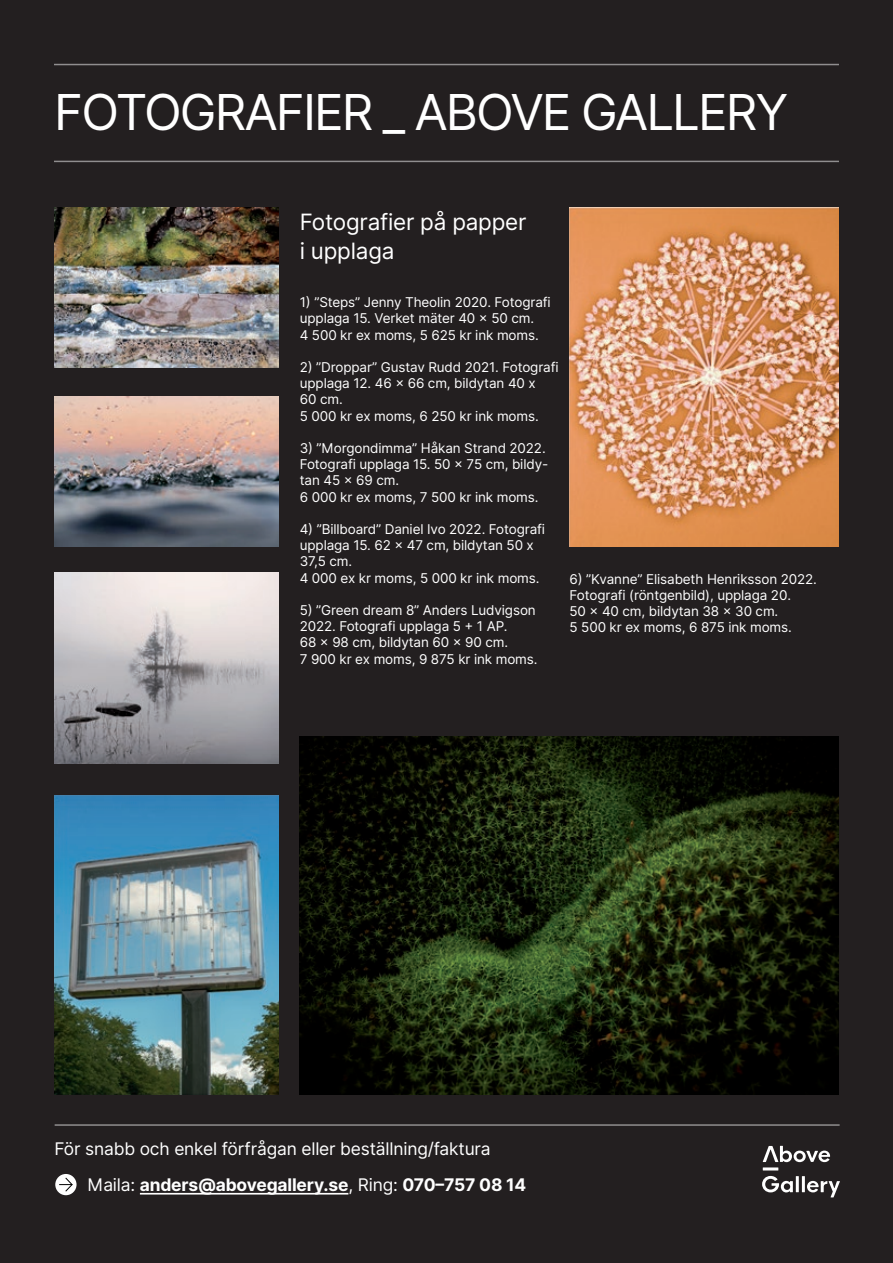
<style>
.page{position:relative;width:893px;height:1263px;background:#231f20}
.page>*{position:absolute;margin:0;border:0;box-sizing:border-box;transform-origin:0 0}
.t1{font:49.5px "Inter";letter-spacing:-.04em;color:#fff}
.t2{font:22.5px/30px "Inter";letter-spacing:-.01em;color:#fff}
.t3{font:17.4px/35.8px "Inter";letter-spacing:-.01em;color:#fff}
.t4{font:13.5px/16.2px "Inter";letter-spacing:-.01em;color:#fff}
.s1{font-weight:700}
</style>
<div class="page">
<img style="left:54px;top:795px;width:224px;height:299px">
<img style="left:570px;top:208px;width:269px;height:338px">
<img style="left:300px;top:736px;width:539px;height:358px">
<hr style="left:54px;top:161px;width:785px;height:1px;background:#fff">
<hr style="left:54px;top:64px;width:785px;height:1px;background:#fff">
<img style="left:55px;top:573px;width:223px;height:190px">
<img style="left:54px;top:396px;width:224px;height:150px">
<img style="left:54px;top:208px;width:224px;height:159px">
<hr style="left:140px;top:1193px;width:208px;height:1px;background:#fff">
<hr style="left:763px;top:1167px;width:15px;height:3px;background:#fff">
<svg style="left:763px;top:1146px;width:67px;height:16px"></svg>
<svg style="left:762px;top:1176px;width:31px;height:16px"></svg>
<hr style="left:796px;top:1176px;width:3px;height:16px;background:#fff">
<hr style="left:802px;top:1176px;width:3px;height:16px;background:#fff">
<svg style="left:807px;top:1181px;width:33px;height:16px"></svg>
<hr style="left:55px;top:1124px;width:785px;height:2px;background:#fff">
<svg style="left:55px;top:1174px;width:22px;height:21px"></svg>
<svg style="left:59px;top:1177px;width:14px;height:15px"></svg>
<h1 class="t1" style="left:54px;top:76px;width:736px">FOTOGRAFIER _ ABOVE GALLERY</h1>
<h2 class="t2" style="left:300px;top:205px;width:228px">Fotografier på papper i upplaga</h2>
<p class="t4" style="left:300px;top:293px;width:253px">1) ”Steps” Jenny Theolin 2020. Fotografi upplaga 15. Verket mäter 40 x 50 cm.<br>4 500 kr ex moms, 5 625 kr ink moms.</p>
<p class="t4" style="left:300px;top:358px;width:260px">2) ”Droppar” Gustav Rudd 2021. Fotografi upplaga 12. 46 x 66 cm, bildytan 40 x<br>60 cm.<br>5 000 kr ex moms, 6 250 kr ink moms.</p>
<p class="t4" style="left:300px;top:439px;width:250px">3) ”Morgondimma” Håkan Strand 2022.<br>Fotografi upplaga 15. 50 x 75 cm, bildy&shy;tan 45 x 69 cm.<br>6 000 kr ex moms, 7 500 kr ink moms.</p>
<p class="t4" style="left:300px;top:520px;width:247px">4) ”Billboard” Daniel Ivo 2022. Fotografi upplaga 15. 62 x 47 cm, bildytan 50 x<br>37,5 cm.<br>4 000 ex kr moms, 5 000 kr ink moms.</p>
<p class="t4" style="left:300px;top:601px;width:239px">5) ”Green dream 8” Anders Ludvigson<br>2022. Fotografi upplaga 5 + 1 AP.<br>68 x 98 cm, bildytan 60 x 90 cm.<br>7 900 kr ex moms, 9 875 kr ink moms.</p>
<p class="t4" style="left:570px;top:570px;width:249px">6) ”Kvanne” Elisabeth Henriksson 2022.<br>Fotografi (röntgenbild), upplaga 20.<br>50 x 40 cm, bildytan 38 x 30 cm.<br>5 500 kr ex moms, 6 875 ink moms.</p>
<p class="t3" style="left:88px;top:1130px;width:440px;text-indent:-33px">För snabb och enkel förfrågan eller beställning/faktura<br>Maila: <span class="s1">anders@abovegallery.se</span>, Ring: <span class="s1">070–757 08 14</span></p>
</div>
